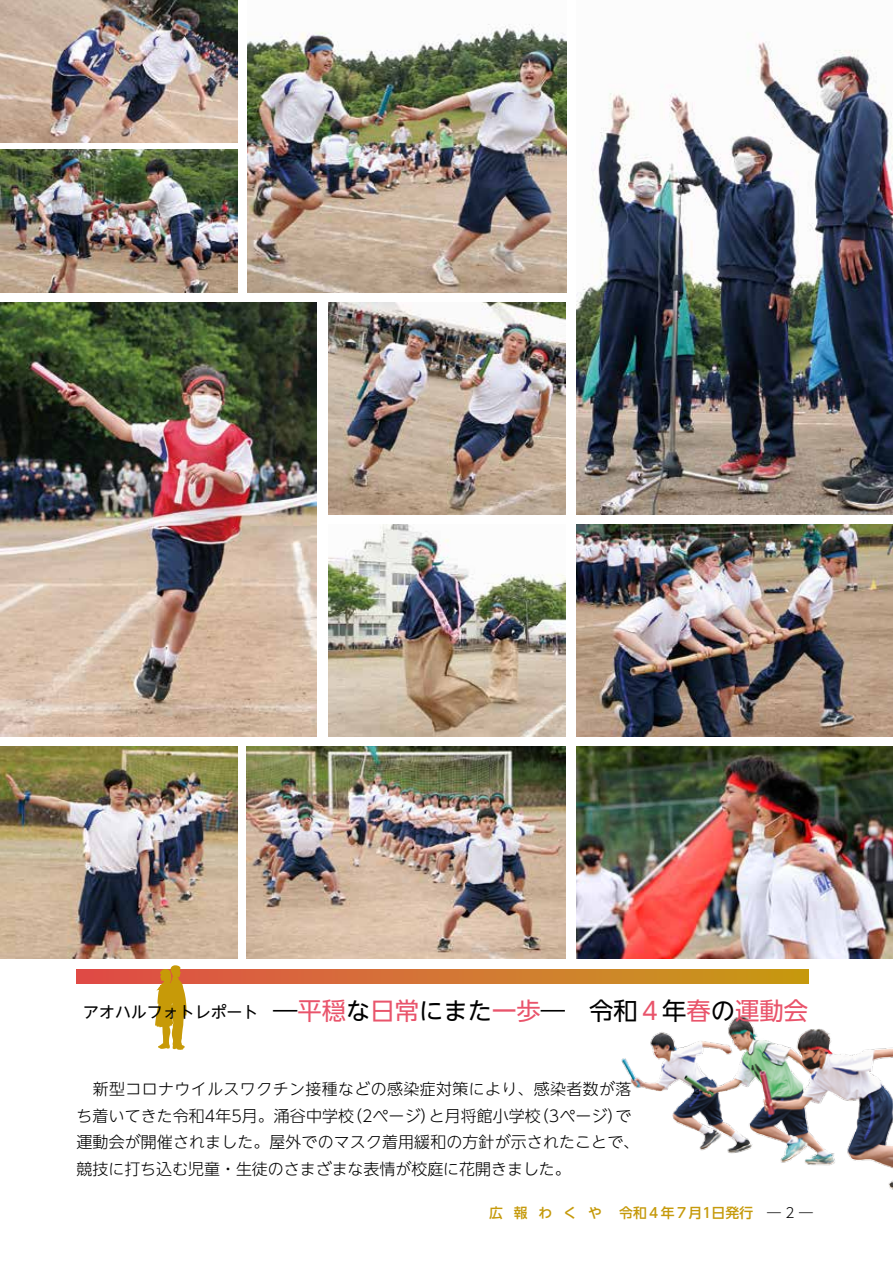
<style>
.page{position:relative;width:893px;height:1263px;background:#fff}
.page>*{position:absolute;margin:0;border:0;box-sizing:border-box;transform-origin:0 0}
.t1{font:24.3px "UD Shin Go NT Pro";color:#000}
.t2{font:300 15.9px/26.5px "UD Shin Go NT Pro";letter-spacing:.01em;color:#000}
.t3{font:15.9px "UD Shin Go NT Pro";color:#000}
.t4{font:500 13.8px "UD Shin Go NT Pro";letter-spacing:.005em;color:#c5990a}
.s1{color:#e9546b}
.s2{font-weight:300;color:#000}
</style>
<div class="page">
<img style="left:577px;top:42px;width:316px;height:472px">
<img style="left:577px;top:525px;width:316px;height:211px">
<img style="left:246px;top:747px;width:319px;height:211px">
<img style="left:577px;top:747px;width:316px;height:211px">
<img style="left:0;top:747px;width:237px;height:211px">
<img style="left:247px;top:24px;width:319px;height:268px">
<img style="left:328px;top:303px;width:237px;height:211px">
<img style="left:1px;top:303px;width:316px;height:433px">
<img style="left:0;top:303px;width:1px;height:433px">
<img style="left:328px;top:525px;width:237px;height:211px">
<img style="left:0;top:0;width:237px;height:143px">
<img style="left:0;top:150px;width:237px;height:143px">
<svg style="left:77px;top:969px;width:731px;height:14px;background:#d27530"></svg>
<svg style="left:155px;top:965px;width:32px;height:85px"></svg>
<img style="left:621px;top:1016px;width:272px;height:174px">
<p class="t3" style="left:83px;top:999px;width:177px">アオハルフォトレポート</p>
<h1 class="t1" style="left:273px;top:991px;width:536px">―<span class="s1">平穏</span>な<span class="s1">日常</span>にまた<span class="s1">一歩</span>―　令和<span class="s1">４</span>年<span class="s1">春</span>の<span class="s1">運動会</span></h1>
<p class="t2" style="left:77px;top:1075px;width:564px">　新型コロナウイルスワクチン接種などの感染症対策により、感染者数が落ち着いてきた令和4年5月。涌谷中学校（2ページ）と月将館小学校（3ページ）で運動会が開催されました。屋外でのマスク着用緩和の方針が示されたことで、競技に打ち込む児童・生徒のさまざまな表情が校庭に花開きました。</p>
<p class="t4" style="left:489px;top:1201px;width:325px">広 報 わ く や 令和４年７月1日発行 <span class="s2">― 2 ―</span></p>
</div>
